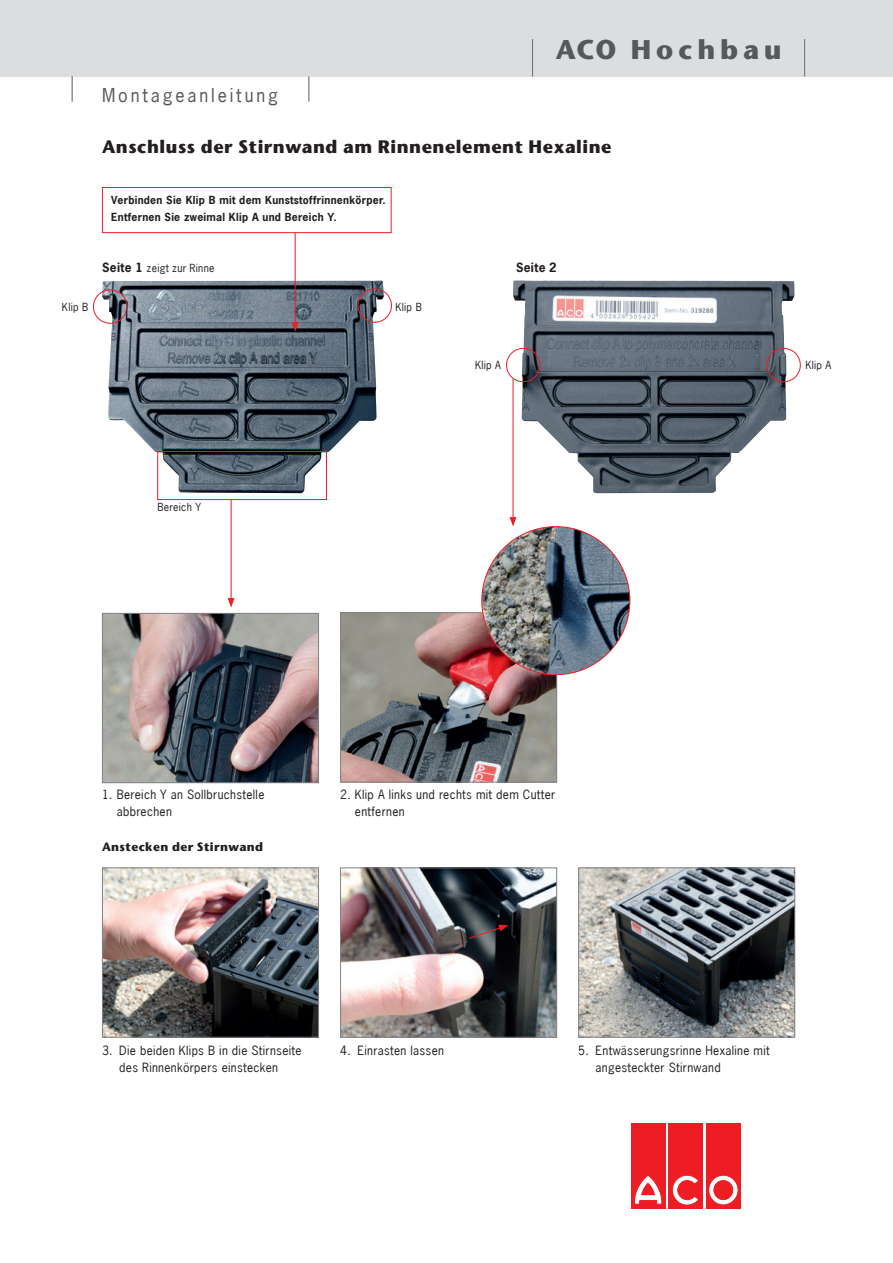
<style>
.page{position:relative;width:893px;height:1263px;background:#fff}
.page>*{position:absolute;margin:0;border:0;box-sizing:border-box;transform-origin:0 0}
.t1{font:700 27px "Stone Sans";letter-spacing:.185em;color:#57585a}
.Titel_bold{font:700 18px "Stone Sans";letter-spacing:.03em;color:#231f20}
.Rubrik{font:18px "News Gothic";letter-spacing:.16em;color:#57585a}
.t2{font:12px/17px "News Gothic";letter-spacing:.025em;color:#231f20}
.kleine_Head{font:700 12px "Stone Sans";letter-spacing:.03em;color:#231f20}
.kleine_Head-2{font:700 12px "News Gothic";letter-spacing:.03em;color:#231f20}
.t3{font:700 10.5px "News Gothic";letter-spacing:.025em;color:#231f20}
.kleine_Head-3{font:10.5px "News Gothic";letter-spacing:.025em;color:#231f20}
.s1{font-weight:700;font-size:12px}
</style>
<div class="page">
<div style="left:631px;top:1123px;width:34px;height:85px;background:#ee1d23"></div>
<svg style="left:634px;top:1176px;width:28px;height:28px"></svg>
<div style="left:668px;top:1123px;width:35px;height:85px;background:#ee1d23"></div>
<svg style="left:672px;top:1175px;width:26px;height:30px"></svg>
<div style="left:706px;top:1123px;width:35px;height:85px;background:#ee1d23"></div>
<svg style="left:709px;top:1175px;width:29px;height:30px"></svg>
<div style="left:709px;top:1175px;width:29px;height:30px;border:1px solid #ee1d23;border-radius:50%"></div>
<div style="left:714px;top:1180px;width:19px;height:19px;background:#ee1d23;border-radius:50%"></div>
<div style="left:714px;top:1180px;width:19px;height:19px;border:1px solid #ee1d23;border-radius:50%"></div>
<div style="left:0;top:0;width:893px;height:77px;background:#dcdddf"></div>
<hr style="left:532px;top:39px;width:1px;height:38px;background:#6c6d70">
<hr style="left:804px;top:39px;width:1px;height:38px;background:#6c6d70">
<svg style="left:72px;top:76px;width:1px;height:26px"></svg>
<svg style="left:309px;top:77px;width:1px;height:25px"></svg>
<img style="left:342px;top:614px;width:213px;height:166px">
<div style="left:340px;top:612px;width:217px;height:170px;border:1px solid #808285"></div>
<img style="left:104px;top:615px;width:213px;height:166px">
<div style="left:102px;top:613px;width:217px;height:170px;border:1px solid #808285"></div>
<img style="left:104px;top:869px;width:213px;height:166px">
<div style="left:102px;top:867px;width:217px;height:170px;border:1px solid #808285"></div>
<img style="left:580px;top:869px;width:213px;height:166px">
<div style="left:578px;top:867px;width:217px;height:170px;border:1px solid #808285"></div>
<img style="left:342px;top:869px;width:213px;height:166px">
<div style="left:340px;top:867px;width:217px;height:170px;border:1px solid #808285"></div>
<svg style="left:229px;top:969px;width:7px;height:12px"></svg>
<img style="left:102px;top:281px;width:282px;height:212px">
<svg style="left:469px;top:925px;width:39px;height:14px"></svg>
<img style="left:513px;top:281px;width:282px;height:212px">
<hr style="left:231px;top:500px;width:1px;height:100px;background:#ee1d23">
<svg style="left:228px;top:598px;width:7px;height:10px"></svg>
<hr style="left:295px;top:209px;width:1px;height:116px;background:#ee1d23">
<svg style="left:292px;top:322px;width:7px;height:10px"></svg>
<div style="left:102px;top:187px;width:290px;height:46px;border:1px solid #ee1d23"></div>
<div style="left:93px;top:290px;width:34px;height:34px;border:1px solid #ee1d23;border-radius:50%"></div>
<div style="left:358px;top:288px;width:34px;height:35px;border:1px solid #ee1d23;border-radius:50%"></div>
<div style="left:157px;top:451px;width:170px;height:49px;border:1px solid #ee1d23"></div>
<div style="left:506px;top:348px;width:34px;height:34px;border:1px solid #ee1d23;border-radius:50%"></div>
<div style="left:767px;top:348px;width:34px;height:34px;border:1px solid #ee1d23;border-radius:50%"></div>
<hr style="left:513px;top:379px;width:1px;height:140px;background:#ee1d23">
<svg style="left:510px;top:517px;width:6px;height:10px"></svg>
<img style="left:482px;top:527px;width:148px;height:148px;border-radius:74px">
<p class="Rubrik" style="left:102px;top:84px;width:177px">Montageanleitung</p>
<p class="t1" style="left:556px;top:33px;width:227px">ACO Hochbau</p>
<p class="Titel_bold" style="left:102px;top:136px;width:511px">Anschluss der Stirnwand am Rinnenelement Hexaline</p>
<p class="t3" style="left:111px;top:193px;width:276px">Verbinden Sie Klip B mit dem Kunststoffrinnenkörper.</p>
<p class="t3" style="left:111px;top:210px;width:227px">Entfernen Sie zweimal Klip A und Bereich Y.</p>
<p class="kleine_Head-3" style="left:62px;top:300px;width:28px">Klip B</p>
<p class="kleine_Head-3" style="left:102px;top:261px;width:114px"><span class="s1">Seite 1</span> zeigt zur Rinne</p>
<p class="kleine_Head-2" style="left:516px;top:260px;width:42px">Seite 2</p>
<p class="kleine_Head-3" style="left:395px;top:300px;width:28px">Klip B</p>
<p class="kleine_Head-3" style="left:475px;top:358px;width:28px">Klip A</p>
<p class="kleine_Head-3" style="left:805px;top:358px;width:28px">Klip A</p>
<p class="kleine_Head-3" style="left:157px;top:500px;width:45px">Bereich Y</p>
<p class="t2" style="left:117px;top:786px;width:149px;text-indent:-15px">1. Bereich Y an Sollbruchstelle abbrechen</p>
<p class="kleine_Head" style="left:102px;top:839px;width:163px">Anstecken der Stirnwand</p>
<p class="t2" style="left:355px;top:786px;width:202px;text-indent:-15px">2. Klip A links und rechts mit dem Cutter entfernen</p>
<p class="t2" style="left:102px;top:1041px;width:201px;text-align:center">3. Die beiden Klips B in die Stirnseite des Rinnenkörpers einstecken</p>
<p class="t2" style="left:340px;top:1041px;width:105px">4. Einrasten lassen</p>
<p class="t2" style="left:596px;top:1041px;width:176px;text-indent:-17px">5. Entwässerungsrinne Hexaline mit angesteckter Stirnwand</p>
</div>
